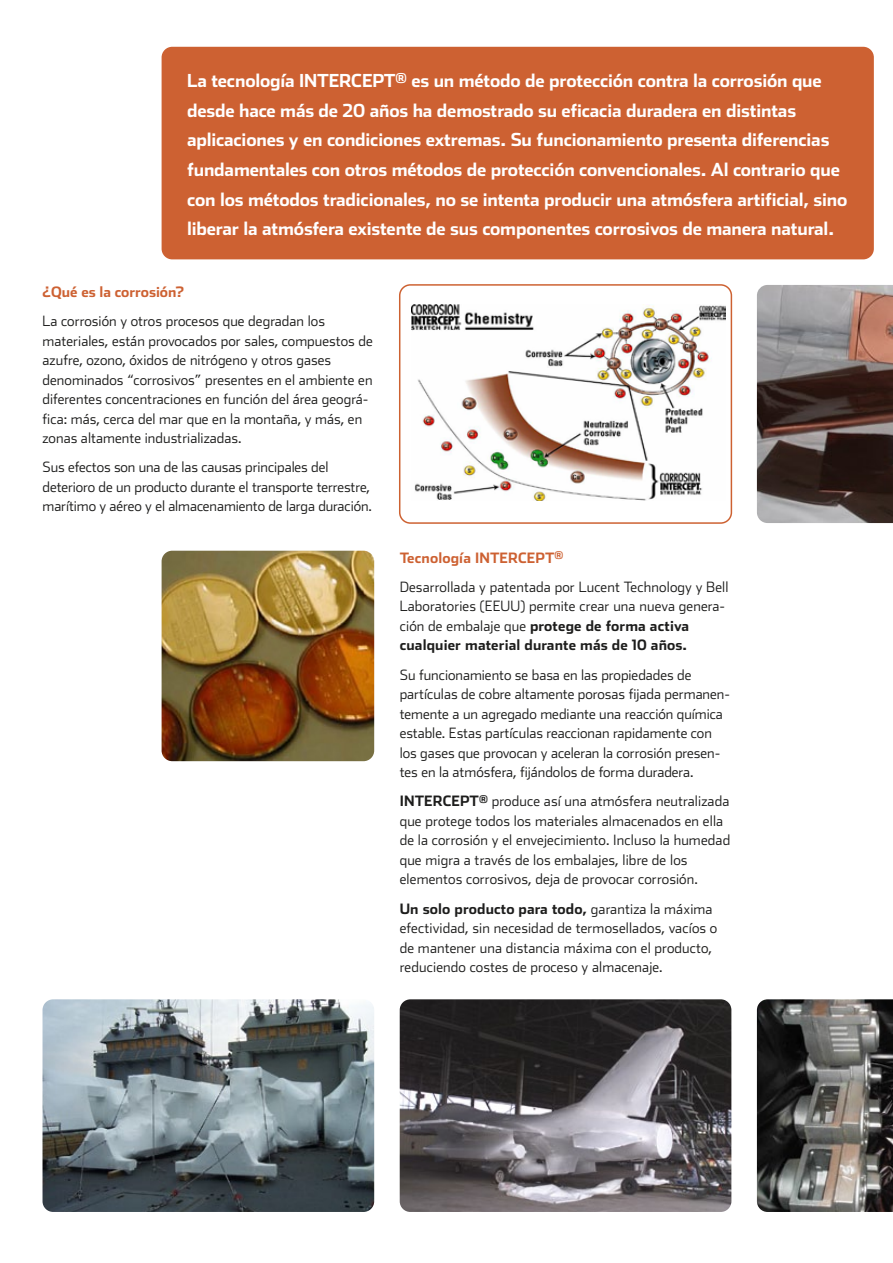
<style>
.page{position:relative;width:893px;height:1263px;background:#fff}
.page>*{position:absolute;margin:0;border:0;box-sizing:border-box;transform-origin:0 0}
.t1{font:700 17.85px/29.5px "Stainless";letter-spacing:-.01em;color:#fff}
.t2{font:300 14.25px/19.5px "Stainless";letter-spacing:.005em;color:#1d1d1c}
.t3{font:700 14.25px "Stainless";color:#cd6132}
.s1{font-weight:700;color:#cd6132}
.s2{font-weight:700}
</style>
<div class="page">
<img style="left:757px;top:999px;width:136px;height:213px">
<img style="left:757px;top:285px;width:136px;height:238px">
<div style="left:162px;top:47px;width:712px;height:212px;background:#cd6132;border-radius:11px"></div>
<img style="left:162px;top:551px;width:212px;height:210px">
<div style="left:399px;top:284px;width:333px;height:240px;border:1px solid #cd6131;border-radius:11px"></div>
<img style="left:400px;top:999px;width:331px;height:213px">
<img style="left:43px;top:999px;width:331px;height:213px">
<img style="left:411px;top:304px;width:315px;height:196px">
<p class="t1" style="left:187px;top:66px;width:662px">La tecnología INTERCEPT<sup>®</sup> es un método de protección contra la corrosión que desde hace más de 20 años ha demostrado su eficacia duradera en distintas aplicaciones y en condiciones extremas. Su funcionamiento presenta diferencias fundamentales con otros métodos de protección convencionales. Al contrario que con los métodos tradicionales, no se intenta producir una atmósfera artificial, sino liberar la atmósfera existente de sus componentes corrosivos de manera natural.</p>
<p class="t3" style="left:43px;top:283px;width:143px">¿Qué es la corrosión?</p>
<p class="t2" style="left:43px;top:311px;width:332px">La corrosión y otros procesos que degradan los materiales, están provocados por sales, compuestos de azufre, ozono, óxidos de nitrógeno y otros gases denominados “corrosivos” presentes en el ambiente en diferentes concentraciones en función del área geográ&shy;fica: más, cerca del mar que en la montaña, y más, en zonas altamente industrializadas.</p>
<p class="t2" style="left:43px;top:457px;width:331px">Sus efectos son una de las causas principales del deterioro de un producto durante el transporte terrestre, marítimo y aéreo y el almacenamiento de larga duración.</p>
<p class="t2" style="left:400px;top:543px;width:330px;line-height:29.2px"><span class="s1">Tecnología INTERCEPT</span><sup>®<br></sup>Desarrollada y patentada por Lucent Technology y Bell</p>
<p class="t2" style="left:400px;top:596px;width:327px">Laboratories (EEUU) permite crear una nueva genera&shy;ción de embalaje que <span class="s2">protege de forma activa cualquier material durante más de 10 años.</span></p>
<p class="t2" style="left:400px;top:665px;width:332px">Su funcionamiento se basa en las propiedades de partículas de cobre altamente porosas fijada permanen&shy;temente a un agregado mediante una reacción química estable. Estas partículas reaccionan rapidamente con los gases que provocan y aceleran la corrosión presen&shy;tes en la atmósfera, fijándolos de forma duradera.</p>
<p class="t2" style="left:400px;top:791px;width:332px"><span class="s2">INTERCEPT</span><sup>®</sup> produce así una atmósfera neutralizada que protege todos los materiales almacenados en ella de la corrosión y el envejecimiento. Incluso la humedad que migra a través de los embalajes, libre de los elementos corrosivos, deja de provocar corrosión.</p>
<p class="t2" style="left:400px;top:899px;width:319px"><span class="s2">Un solo producto para todo,</span> garantiza la máxima efectividad, sin necesidad de termosellados, vacíos o de mantener una distancia máxima con el producto, reduciendo costes de proceso y almacenaje.</p>
</div>
